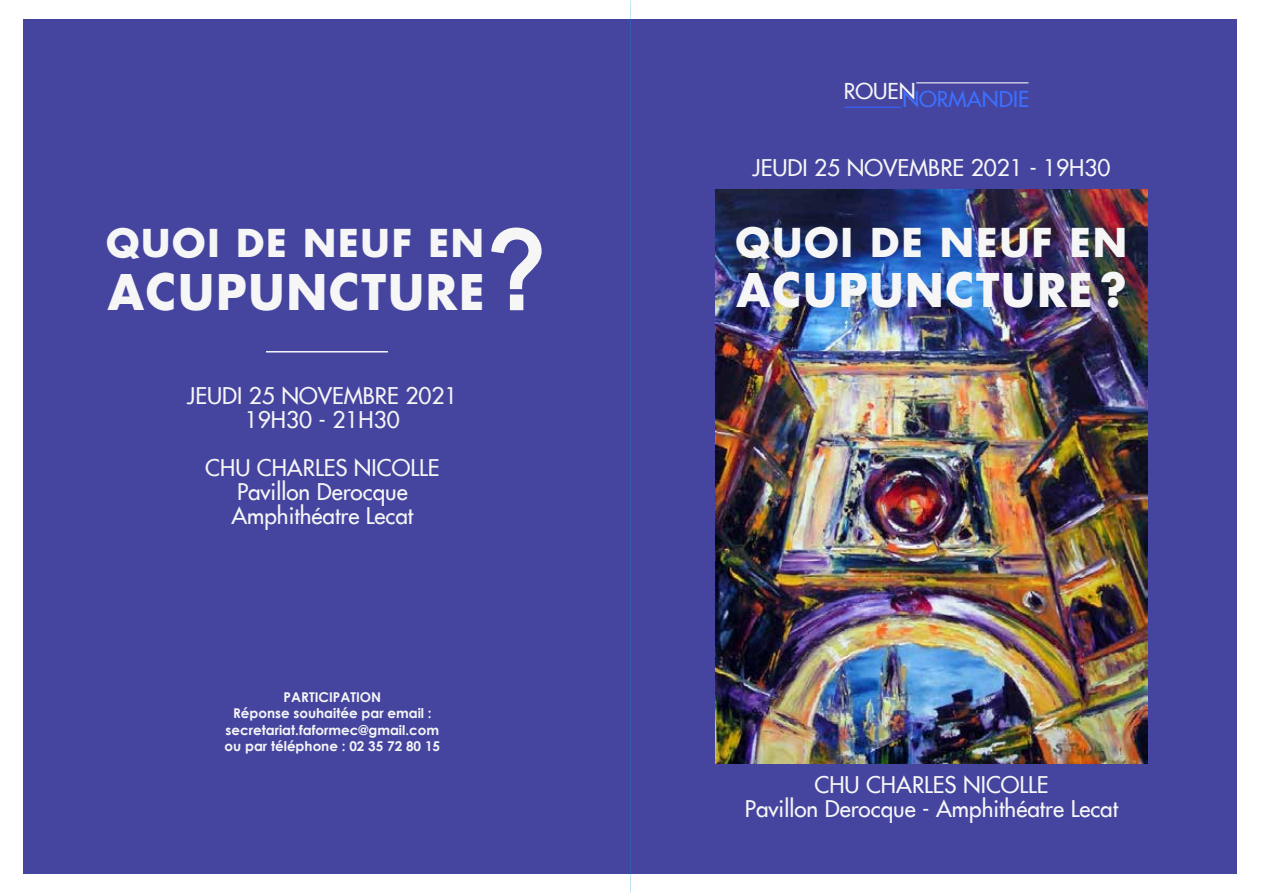
<style>
.page{position:relative;width:1263px;height:893px;background:#fff}
.page>*{position:absolute;margin:0;border:0;box-sizing:border-box;transform-origin:0 0}
.t1{font:700 114.3px "Arial";color:#f6f6f6;scale:.86 1}
.t2{font:700 48px "Futura";letter-spacing:.04em;color:#f6f6f6}
.t3{font:700 45.3px "Futura";letter-spacing:.04em;color:#f6f6f6}
.t4{font:700 38.85px "Futura";letter-spacing:.045em;color:#f6f6f6}
.t5{font:700 37.5px "Futura";letter-spacing:.045em;color:#f6f6f6}
.t6{font:22.5px/24px "Futura";color:#f6f6f6;text-align:center}
.t7{font:21.45px "Futura";color:#3c70ff}
.t8{font:700 13.5px/16.2px "Century Gothic";color:#f6f6f6;text-align:center}
</style>
<div class="page">
<div style="left:23px;top:19px;width:607px;height:855px;background:#4545a0"></div>
<div style="left:626px;top:19px;width:611px;height:855px;background:#4545a0"></div>
<img style="left:716px;top:190px;width:431px;height:574px">
<hr style="left:916px;top:83px;width:112px;height:1px;background:#f6f6f6">
<hr style="left:845px;top:107px;width:56px;height:1px;background:#36f">
<hr style="left:266px;top:351px;width:122px;height:1px;background:#f6f6f6">
<p class="t7" style="left:844px;top:91px;width:187px"><sup>ROUEN</sup>NORMANDIE</p>
<p class="t6" style="left:753px;top:157px;width:359px">JEUDI 25 NOVEMBRE 2021 - 19H30</p>
<h3 class="t5" style="left:106px;top:229px;width:380px">QUOI DE NEUF EN</h3>
<h2 class="t2" style="left:108px;top:274px;width:378px">ACUPUNCTURE</h2>
<h1 class="t1" style="left:486px;top:207px;width:71px">?</h1>
<h3 class="t4" style="left:736px;top:228px;width:393px">QUOI DE NEUF EN</h3>
<h3 class="t3" style="left:736px;top:273px;width:392px">ACUPUNCTURE?</h3>
<p class="t6" style="left:187px;top:386px;width:272px">JEUDI 25 NOVEMBRE 2021<br>19H30 - 21H30</p>
<p class="t6" style="left:205px;top:458px;width:236px">CHU CHARLES NICOLLE<br>Pavillon Derocque<br>Amphithéatre Lecat</p>
<p class="t8" style="left:225px;top:689px;width:217px">PARTICIPATION<br>Réponse souhaitée par email : secretariat.faformec@gmail.com ou par téléphone : 02 35 72 80 15</p>
<p class="t6" style="left:745px;top:774px;width:375px">CHU CHARLES NICOLLE<br>Pavillon Derocque - Amphithéatre Lecat</p>
</div>
